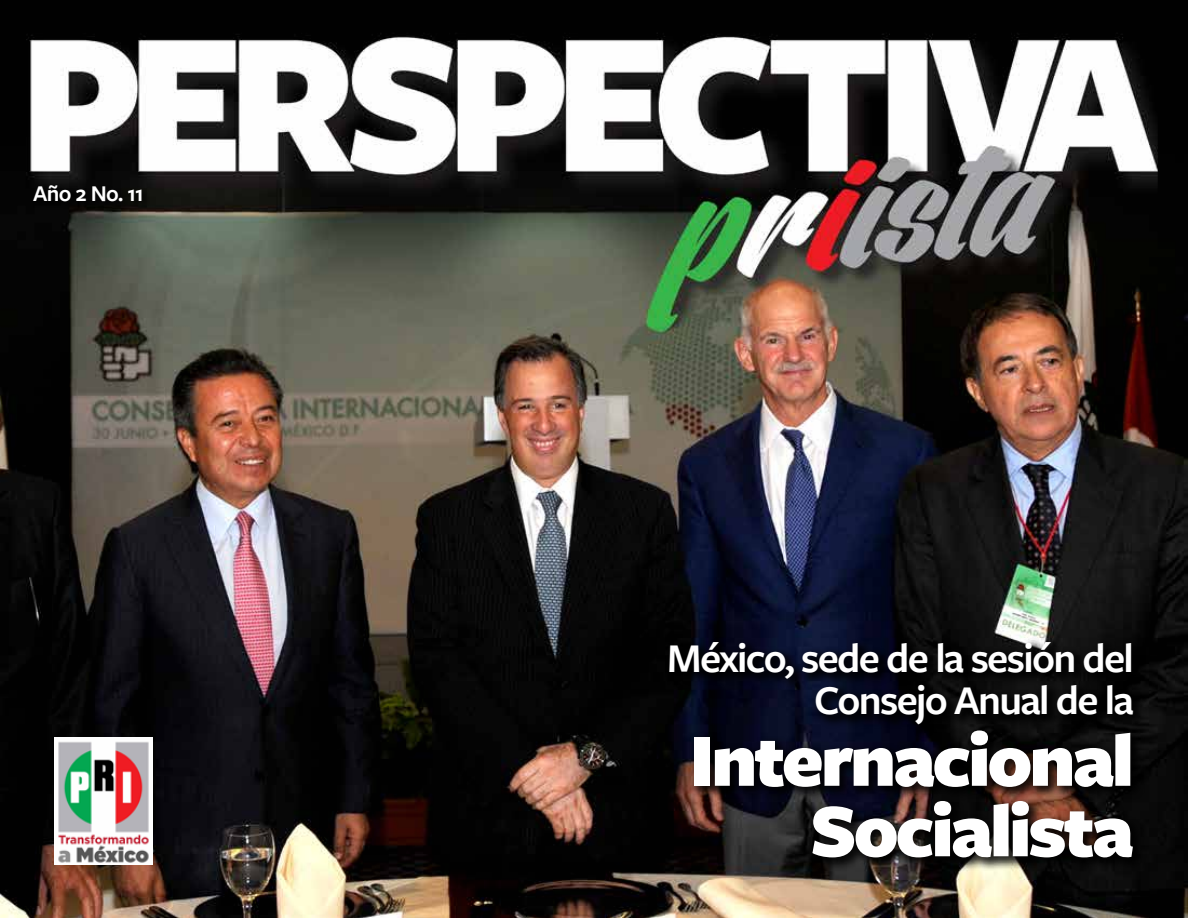
<style>
.page{position:relative;width:1188px;height:918px;background:#fff}
.page>*{position:absolute;margin:0;border:0;box-sizing:border-box;transform-origin:0 0}
.t1{font:900 78.3px/70.5px "Freight Sans Pro";letter-spacing:-.04em;color:#fff;text-align:right}
.t2{font:600 42.45px/42.5px "Freight Sans Pro";letter-spacing:-.04em;color:#fff;text-align:right}
.t3{font:600 23.4px "Freight Sans Pro";letter-spacing:-.03em;color:#fff}
</style>
<div class="page">
<img style="left:0;top:0;width:1188px;height:918px">
<div style="left:32px;top:183px;width:117px;height:26px;background:#000"></div>
<div style="left:689px;top:725px;width:458px;height:147px;background:#000;opacity:.85"></div>
<div style="left:665px;top:637px;width:482px;height:101px;background:#000;opacity:.85"></div>
<img style="left:54px;top:737px;width:99px;height:127px">
<p class="t3" style="left:33px;top:177px;width:112px">Año 2 No. 11</p>
<p class="t2" style="left:667px;top:635px;width:468px">México, sede de la sesión del<br>Consejo Anual de la</p>
<h1 class="t1" style="left:690px;top:722px;width:446px">Internacional<br>Socialista</h1>
</div>
